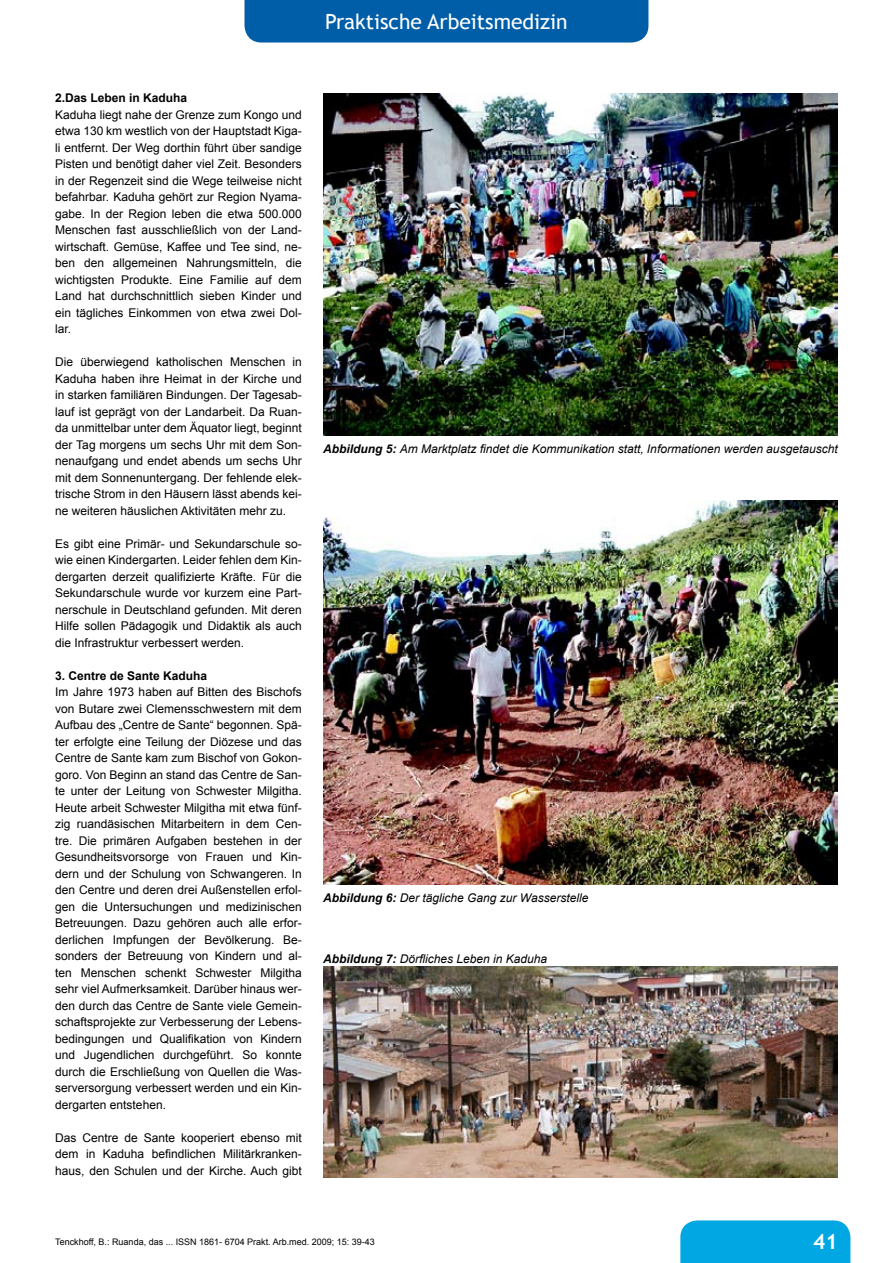
<style>
.page{position:relative;width:893px;height:1263px;background:#fff}
.page>*{position:absolute;margin:0;border:0;box-sizing:border-box;transform-origin:0 0}
.t1{font:21px "Trebuchet MS";color:#fff}
.t2{font:700 21px "Trebuchet MS";color:#fff}
.t3{font:12px/16.5px "Arial";color:#000;text-align:justify}
.t4{font:italic 12px "Arial";color:#000}
.t5{font:700 12px "Arial";color:#000}
.t6{font:9px "Arial";color:#000}
.s1{font-weight:700}
</style>
<div class="page">
<div style="left:244px;top:0;width:404px;height:43px;background:#005ea8"></div>
<div style="left:680px;top:1220px;width:170px;height:43px;background:#00a7e3"></div>
<img style="left:323px;top:94px;width:515px;height:342px">
<img style="left:323px;top:500px;width:515px;height:384px">
<img style="left:323px;top:966px;width:515px;height:212px">
<h1 class="t1" style="left:325px;top:9px;width:244px">Praktische Arbeitsmedizin</h1>
<p class="t5" style="left:55px;top:90px;width:134px">2.Das Leben in Kaduha</p>
<p class="t3" style="left:55px;top:106px;width:248px">Kaduha liegt nahe der Grenze zum Kongo und etwa 130 km westlich von der Hauptstadt Kiga&shy;li entfernt. Der Weg dorthin führt über sandige Pisten und benötigt daher viel Zeit. Besonders in der Regenzeit sind die Wege teilweise nicht befahrbar. Kaduha gehört zur Region Nyama&shy;gabe. In der Region leben die etwa 500.000<br>Menschen fast ausschließlich von der Land&shy;wirtschaft. Gemüse, Kaffee und Tee sind, ne&shy;ben den allgemeinen Nahrungsmitteln, die wichtigsten Produkte. Eine Familie auf dem Land hat durchschnittlich sieben Kinder und ein tägliches Einkommen von etwa zwei Dol&shy;lar.</p>
<p class="t3" style="left:55px;top:354px;width:248px">Die überwiegend katholischen Menschen in Kaduha haben ihre Heimat in der Kirche und in starken familiären Bindungen. Der Tagesab&shy;lauf ist geprägt von der Landarbeit. Da Ruan&shy;da unmittelbar unter dem Äquator liegt, beginnt der Tag morgens um sechs Uhr mit dem Son&shy;nenaufgang und endet abends um sechs Uhr mit dem Sonnenuntergang. Der fehlende elek&shy;trische Strom in den Häusern lässt abends kei&shy;ne weiteren häuslichen Aktivitäten mehr zu.</p>
<p class="t3" style="left:55px;top:535px;width:248px">Es gibt eine Primär- und Sekundarschule so&shy;wie einen Kindergarten. Leider fehlen dem Kin&shy;dergarten derzeit qualifizierte Kräfte. Für die Sekundarschule wurde vor kurzem eine Part&shy;nerschule in Deutschland gefunden. Mit deren Hilfe sollen Pädagogik und Didaktik als auch die Infrastruktur verbessert werden.</p>
<p class="t5" style="left:55px;top:668px;width:154px">3. Centre de Sante Kaduha</p>
<p class="t3" style="left:55px;top:684px;width:248px">Im Jahre 1973 haben auf Bitten des Bischofs von Butare zwei Clemensschwestern mit dem Aufbau des „Centre de Sante“ begonnen. Spä&shy;ter erfolgte eine Teilung der Diözese und das Centre de Sante kam zum Bischof von Gokon&shy;goro. Von Beginn an stand das Centre de San&shy;te unter der Leitung von Schwester Milgitha.<br>Heute arbeit Schwester Milgitha mit etwa fünf&shy;zig ruandäsischen Mitarbeitern in dem Cen&shy;tre. Die primären Aufgaben bestehen in der Gesundheitsvorsorge von Frauen und Kin&shy;dern und der Schulung von Schwangeren. In den Centre und deren drei Außenstellen erfol&shy;gen die Untersuchungen und medizinischen Betreuungen. Dazu gehören auch alle erfor&shy;derlichen Impfungen der Bevölkerung. Be&shy;sonders der Betreuung von Kindern und al&shy;ten Menschen schenkt Schwester Milgitha sehr viel Aufmerksamkeit. Darüber hinaus wer&shy;den durch das Centre de Sante viele Gemein&shy;schaftsprojekte zur Verbesserung der Lebens&shy;bedingungen und Qualifikation von Kindern und Jugendlichen durchgeführt. So konnte durch die Erschließung von Quellen die Was&shy;serversorgung verbessert werden und ein Kin&shy;dergarten entstehen.</p>
<p class="t3" style="left:55px;top:1129px;width:248px">Das Centre de Sante kooperiert ebenso mit dem in Kaduha befindlichen Militärkranken&shy;haus, den Schulen und der Kirche. Auch gibt</p>
<p class="t4" style="left:323px;top:441px;width:516px"><span class="s1">Abbildung 5:</span> Am Marktplatz findet die Kommunikation statt, Informationen werden ausgetauscht</p>
<p class="t4" style="left:323px;top:890px;width:267px"><span class="s1">Abbildung 6:</span> Der tägliche Gang zur Wasserstelle</p>
<p class="t4" style="left:323px;top:951px;width:226px"><span class="s1">Abbildung 7:</span> Dörfliches Leben in Kaduha</p>
<p class="t6" style="left:55px;top:1236px;width:321px">Tenckhoff, B.: Ruanda, das ... ISSN 1861- 6704 Prakt. Arb.med. 2009; 15: 39-43</p>
<h1 class="t2" style="left:813px;top:1229px;width:26px">41</h1>
</div>
